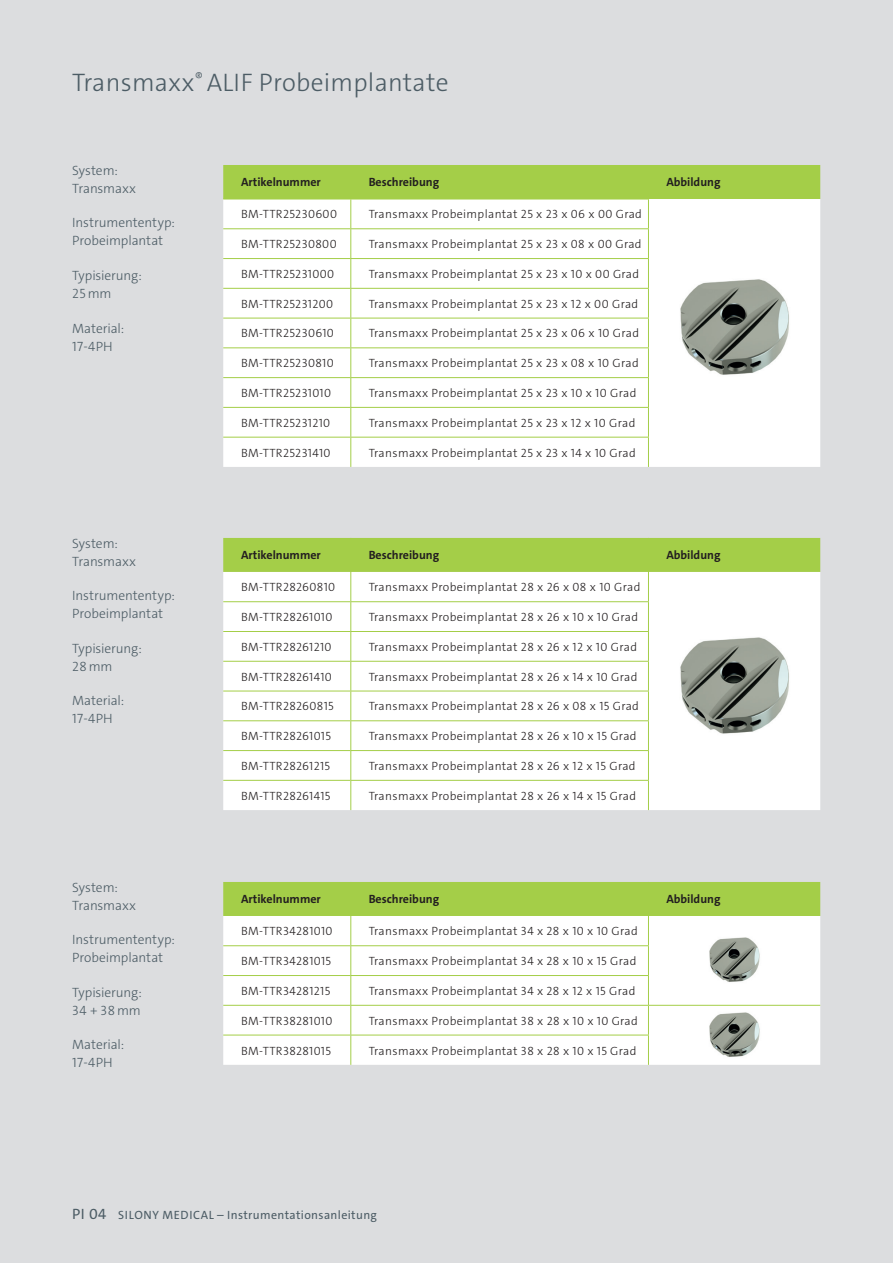
<style>
.page{position:relative;width:893px;height:1263px;background:#dcdddf}
.page>*{position:absolute;margin:0;border:0;box-sizing:border-box;transform-origin:0 0}
.t1{font:300 25.5px "The Sans C4 s";letter-spacing:.01em;color:#4c5c65}
.t2{font:300 13.5px/18px "The Sans C4 s";letter-spacing:-.005em;color:#4c5c65}
.t3{font:300 12px "The Sans C4 s";letter-spacing:.03em;color:#231f20}
.t4{font:700 12px "The Sans C4 s";color:#231f20}
.t5{font:12px "The Sans C4 s";letter-spacing:.03em;color:#4c5c65}
.s1{font-size:15px}
</style>
<div class="page">
<div style="left:223px;top:437px;width:597px;height:30px;background:#fff"></div>
<hr style="left:223px;top:437px;width:128px;height:1px;background:#a4ce48">
<hr style="left:351px;top:437px;width:298px;height:1px;background:#a4ce48">
<svg style="left:223px;top:165px;width:597px;height:272px;background:#eff6df"></svg>
<hr style="left:350px;top:437px;width:1px;height:30px;background:#a4ce48">
<hr style="left:648px;top:437px;width:1px;height:30px;background:#a4ce48">
<img style="left:667px;top:259px;width:136px;height:148px">
<svg style="left:223px;top:538px;width:597px;height:272px;background:#eff6e0"></svg>
<img style="left:667px;top:617px;width:136px;height:148px">
<div style="left:223px;top:1035px;width:597px;height:30px;background:#fff"></div>
<hr style="left:223px;top:1035px;width:128px;height:1px;background:#a4ce48">
<hr style="left:351px;top:1035px;width:298px;height:1px;background:#a4ce48">
<hr style="left:350px;top:1035px;width:1px;height:30px;background:#a4ce48">
<hr style="left:648px;top:1035px;width:1px;height:30px;background:#a4ce48">
<svg style="left:223px;top:882px;width:597px;height:153px;background:#e6f1cd"></svg>
<hr style="left:223px;top:1005px;width:128px;height:1px;background:#a4ce48">
<hr style="left:351px;top:1005px;width:297px;height:1px;background:#a4ce48">
<hr style="left:648px;top:1005px;width:172px;height:1px;background:#a4ce48">
<img style="left:681px;top:933px;width:124px;height:55px">
<img style="left:681px;top:1007px;width:124px;height:56px">
<h1 class="t1" style="left:72px;top:66px;width:378px">Transmaxx<sup>®</sup> ALIF Probeimplantate</h1>
<p class="t2" style="left:72px;top:162px;width:65px">System:<br>Transmaxx</p>
<p class="t2" style="left:72px;top:214px;width:104px">Instrumententyp:<br>Probeimplantat</p>
<p class="t2" style="left:72px;top:267px;width:71px">Typisierung:<br>25 mm</p>
<p class="t2" style="left:72px;top:319px;width:54px">Material:<br>17-4PH</p>
<p class="t2" style="left:72px;top:534px;width:65px">System:<br>Transmaxx</p>
<p class="t2" style="left:72px;top:587px;width:104px">Instrumententyp:<br>Probeimplantat</p>
<p class="t2" style="left:72px;top:639px;width:71px">Typisierung:<br>28 mm</p>
<p class="t2" style="left:72px;top:692px;width:54px">Material:<br>17-4PH</p>
<p class="t2" style="left:72px;top:878px;width:65px">System:<br>Transmaxx</p>
<p class="t2" style="left:72px;top:931px;width:104px">Instrumententyp:<br>Probeimplantat</p>
<p class="t2" style="left:72px;top:983px;width:71px">Typisierung:<br>34 + 38 mm</p>
<p class="t2" style="left:72px;top:1036px;width:54px">Material:<br>17-4PH</p>
<p class="t4" style="left:241px;top:174px;width:81px">Artikelnummer</p>
<p class="t4" style="left:369px;top:174px;width:72px">Beschreibung</p>
<p class="t4" style="left:666px;top:175px;width:56px">Abbildung</p>
<p class="t3" style="left:241px;top:207px;width:97px">BM-TTR25230600</p>
<p class="t3" style="left:369px;top:207px;width:275px">Transmaxx Probeimplantat 25 x 23 x 06 x 00 Grad</p>
<p class="t3" style="left:241px;top:236px;width:97px">BM-TTR25230800</p>
<p class="t3" style="left:369px;top:236px;width:274px">Transmaxx Probeimplantat 25 x 23 x 08 x 00 Grad</p>
<p class="t3" style="left:241px;top:266px;width:95px">BM-TTR25231000</p>
<p class="t3" style="left:369px;top:266px;width:272px">Transmaxx Probeimplantat 25 x 23 x 10 x 00 Grad</p>
<p class="t3" style="left:241px;top:296px;width:94px">BM-TTR25231200</p>
<p class="t3" style="left:369px;top:296px;width:271px">Transmaxx Probeimplantat 25 x 23 x 12 x 00 Grad</p>
<p class="t3" style="left:241px;top:326px;width:94px">BM-TTR25230610</p>
<p class="t3" style="left:369px;top:326px;width:272px">Transmaxx Probeimplantat 25 x 23 x 06 x 10 Grad</p>
<p class="t3" style="left:241px;top:355px;width:94px">BM-TTR25230810</p>
<p class="t3" style="left:369px;top:355px;width:272px">Transmaxx Probeimplantat 25 x 23 x 08 x 10 Grad</p>
<p class="t3" style="left:241px;top:385px;width:91px">BM-TTR25231010</p>
<p class="t3" style="left:369px;top:385px;width:269px">Transmaxx Probeimplantat 25 x 23 x 10 x 10 Grad</p>
<p class="t3" style="left:241px;top:415px;width:91px">BM-TTR25231210</p>
<p class="t3" style="left:369px;top:415px;width:268px">Transmaxx Probeimplantat 25 x 23 x 12 x 10 Grad</p>
<p class="t3" style="left:241px;top:445px;width:91px">BM-TTR25231410</p>
<p class="t3" style="left:369px;top:445px;width:269px">Transmaxx Probeimplantat 25 x 23 x 14 x 10 Grad</p>
<p class="t4" style="left:241px;top:548px;width:81px">Artikelnummer</p>
<p class="t4" style="left:369px;top:548px;width:72px">Beschreibung</p>
<p class="t4" style="left:666px;top:548px;width:56px">Abbildung</p>
<p class="t3" style="left:241px;top:579px;width:96px">BM-TTR28260810</p>
<p class="t3" style="left:369px;top:579px;width:273px">Transmaxx Probeimplantat 28 x 26 x 08 x 10 Grad</p>
<p class="t3" style="left:241px;top:609px;width:93px">BM-TTR28261010</p>
<p class="t3" style="left:369px;top:609px;width:271px">Transmaxx Probeimplantat 28 x 26 x 10 x 10 Grad</p>
<p class="t3" style="left:241px;top:639px;width:92px">BM-TTR28261210</p>
<p class="t3" style="left:369px;top:639px;width:270px">Transmaxx Probeimplantat 28 x 26 x 12 x 10 Grad</p>
<p class="t3" style="left:241px;top:669px;width:92px">BM-TTR28261410</p>
<p class="t3" style="left:369px;top:669px;width:270px">Transmaxx Probeimplantat 28 x 26 x 14 x 10 Grad</p>
<p class="t3" style="left:241px;top:698px;width:94px">BM-TTR28260815</p>
<p class="t3" style="left:369px;top:698px;width:272px">Transmaxx Probeimplantat 28 x 26 x 08 x 15 Grad</p>
<p class="t3" style="left:241px;top:728px;width:91px">BM-TTR28261015</p>
<p class="t3" style="left:369px;top:728px;width:269px">Transmaxx Probeimplantat 28 x 26 x 10 x 15 Grad</p>
<p class="t3" style="left:241px;top:758px;width:91px">BM-TTR28261215</p>
<p class="t3" style="left:369px;top:758px;width:268px">Transmaxx Probeimplantat 28 x 26 x 12 x 15 Grad</p>
<p class="t3" style="left:241px;top:788px;width:91px">BM-TTR28261415</p>
<p class="t3" style="left:369px;top:788px;width:269px">Transmaxx Probeimplantat 28 x 26 x 14 x 15 Grad</p>
<p class="t4" style="left:241px;top:892px;width:81px">Artikelnummer</p>
<p class="t4" style="left:369px;top:892px;width:72px">Beschreibung</p>
<p class="t4" style="left:666px;top:892px;width:56px">Abbildung</p>
<p class="t3" style="left:241px;top:923px;width:93px">BM-TTR34281010</p>
<p class="t3" style="left:369px;top:923px;width:271px">Transmaxx Probeimplantat 34 x 28 x 10 x 10 Grad</p>
<p class="t3" style="left:241px;top:953px;width:92px">BM-TTR34281015</p>
<p class="t3" style="left:369px;top:953px;width:269px">Transmaxx Probeimplantat 34 x 28 x 10 x 15 Grad</p>
<p class="t3" style="left:241px;top:983px;width:91px">BM-TTR34281215</p>
<p class="t3" style="left:369px;top:983px;width:268px">Transmaxx Probeimplantat 34 x 28 x 12 x 15 Grad</p>
<p class="t3" style="left:241px;top:1013px;width:93px">BM-TTR38281010</p>
<p class="t3" style="left:369px;top:1013px;width:271px">Transmaxx Probeimplantat 38 x 28 x 10 x 10 Grad</p>
<p class="t3" style="left:241px;top:1043px;width:91px">BM-TTR38281015</p>
<p class="t3" style="left:369px;top:1043px;width:269px">Transmaxx Probeimplantat 38 x 28 x 10 x 15 Grad</p>
<p class="t5" style="left:72px;top:1207px;width:306px"><span class="s1">PI 04</span> SILONY MEDICAL – Instrumentationsanleitung</p>
</div>
